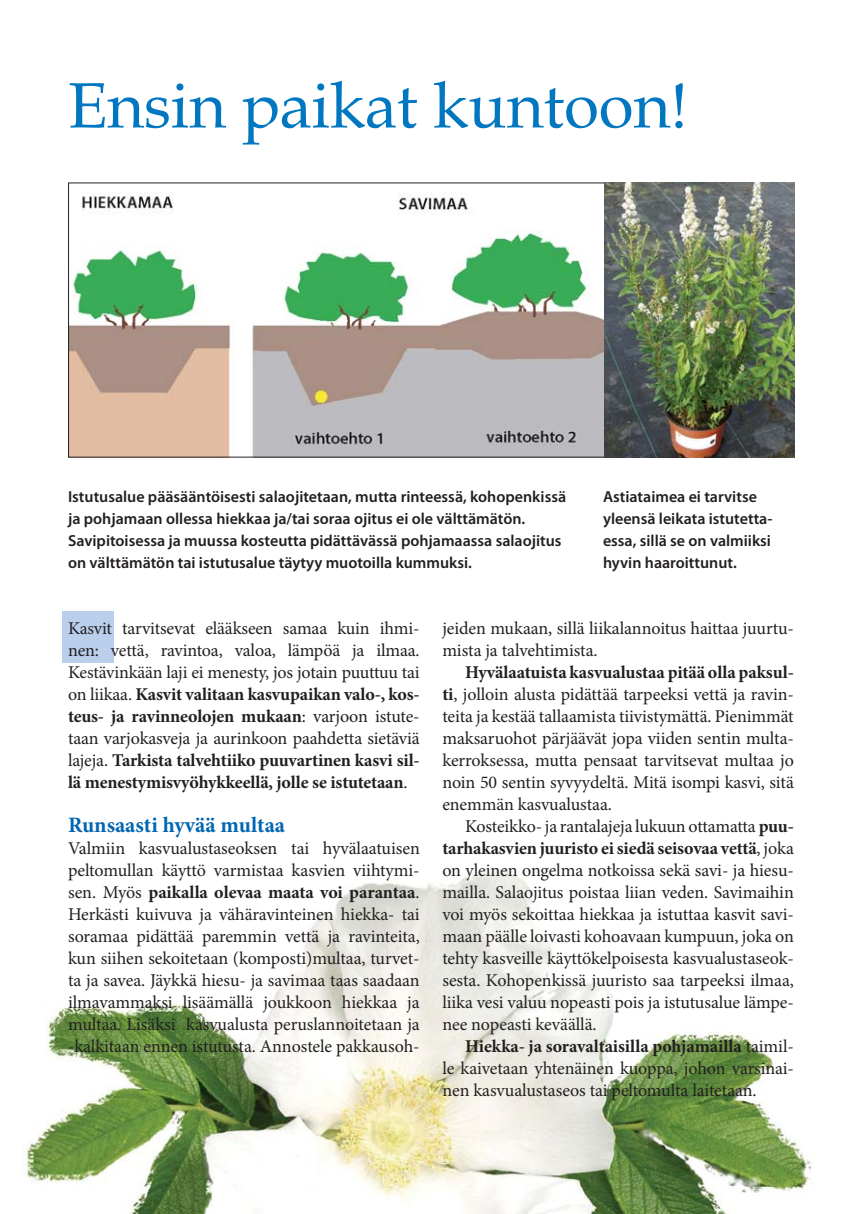
<style>
.page{position:relative;width:862px;height:1214px;background:#fff}
.page>*{position:absolute;margin:0;border:0;box-sizing:border-box;transform-origin:0 0}
.t1{font:64px "Book Antiqua";letter-spacing:-.005em;color:#0077c0}
.t2{font:700 22px "Minion Pro";color:#0066b3}
.t3{font:18px/22px "Minion Pro";letter-spacing:-.005em;color:#231f20;text-align:justify}
.t4{font:600 16px/22px "Myriad Pro";color:#231f20}
.s1{font-weight:700}
</style>
<div class="page">
<img style="left:26px;top:868px;width:786px;height:345px">
<img style="left:70px;top:196px;width:534px;height:259px">
<img style="left:604px;top:183px;width:190px;height:274px">
<div style="left:62px;top:611px;width:51px;height:51px;background:#bacfec"></div>
<h1 class="t1" style="left:68px;top:68px;width:621px">Ensin paikat kuntoon!</h1>
<p class="t4" style="left:68px;top:487px;width:499px">Istutusalue pääsääntöisesti salaojitetaan, mutta rinteessä, kohopenkissä ja pohjamaan ollessa hiekkaa ja/tai soraa ojitus ei ole välttämätön.<br>Savipitoisessa ja muussa kosteutta pidättävässä pohjamaassa salaojitus on välttämätön tai istutusalue täytyy muotoilla kummuksi.</p>
<p class="t4" style="left:603px;top:487px;width:171px">Astiataimea ei tarvitse yleensä leikata istutetta&shy;essa, sillä se on valmiiksi hyvin haaroittunut.</p>
<p class="t3" style="left:68px;top:618px;width:353px">Kasvit tarvitsevat elääkseen samaa kuin ihmi&shy;nen: vettä, ravintoa, valoa, lämpöä ja ilmaa.<br>Kestävinkään laji ei menesty, jos jotain puuttuu tai on liikaa. <span class="s1">Kasvit valitaan kasvupaikan valo-, kos&shy;teus- ja ravinneolojen mukaan</span>: varjoon istute&shy;taan varjokasveja ja aurinkoon paahdetta sietäviä lajeja. <span class="s1">Tarkista talvehtiiko puuvartinen kasvi sil&shy;lä menestymisvyöhykkeellä, jolle se istutetaan</span>.</p>
<p class="t2" style="left:68px;top:816px;width:219px">Runsaasti hyvää multaa</p>
<p class="t3" style="left:68px;top:838px;width:353px">Valmiin kasvualustaseoksen tai hyvälaatuisen peltomullan käyttö varmistaa kasvien viihtymi&shy;sen. Myös <span class="s1">paikalla olevaa maata voi parantaa</span>.<br>Herkästi kuivuva ja vähäravinteinen hiekka- tai soramaa pidättää paremmin vettä ja ravinteita, kun siihen sekoitetaan (komposti)multaa, turvet&shy;ta ja savea. Jäykkä hiesu- ja savimaa taas saadaan ilmavammaksi lisäämällä joukkoon hiekkaa ja multaa. Lisäksi kasvualusta peruslannoitetaan ja -kalkitaan ennen istutusta. Annostele pakkausoh-</p>
<p class="t3" style="left:442px;top:618px;width:353px">jeiden mukaan, sillä liikalannoitus haittaa juurtu&shy;mista ja talvehtimista.</p>
<p class="t3" style="left:442px;top:662px;width:353px;text-indent:23px"><span class="s1">Hyvälaatuista kasvualustaa pitää olla paksul&shy;ti</span>, jolloin alusta pidättää tarpeeksi vettä ja ravin&shy;teita ja kestää tallaamista tiivistymättä. Pienimmät maksaruohot pärjäävät jopa viiden sentin multa&shy;kerroksessa, mutta pensaat tarvitsevat multaa jo noin 50 sentin syvyydeltä. Mitä isompi kasvi, sitä enemmän kasvualustaa.</p>
<p class="t3" style="left:442px;top:816px;width:353px;text-indent:23px">Kosteikko- ja rantalajeja lukuun ottamatta <span class="s1">puu&shy;tarhakasvien juuristo ei siedä seisovaa vettä</span>, joka on yleinen ongelma notkoissa sekä savi- ja hiesu&shy;mailla. Salaojitus poistaa liian veden. Savimaihin voi myös sekoittaa hiekkaa ja istuttaa kasvit savi&shy;maan päälle loivasti kohoavaan kumpuun, joka on tehty kasveille käyttökelpoisesta kasvualustaseok&shy;sesta. Kohopenkissä juuristo saa tarpeeksi ilmaa, liika vesi valuu nopeasti pois ja istutusalue lämpe&shy;nee nopeasti keväällä.</p>
<p class="t3" style="left:442px;top:1036px;width:353px;text-indent:23px"><span class="s1">Hiekka- ja soravaltaisilla pohjamailla</span> taimil&shy;le kaivetaan yhtenäinen kuoppa, johon varsinai&shy;nen kasvualustaseos tai peltomulta laitetaan.</p>
</div>
